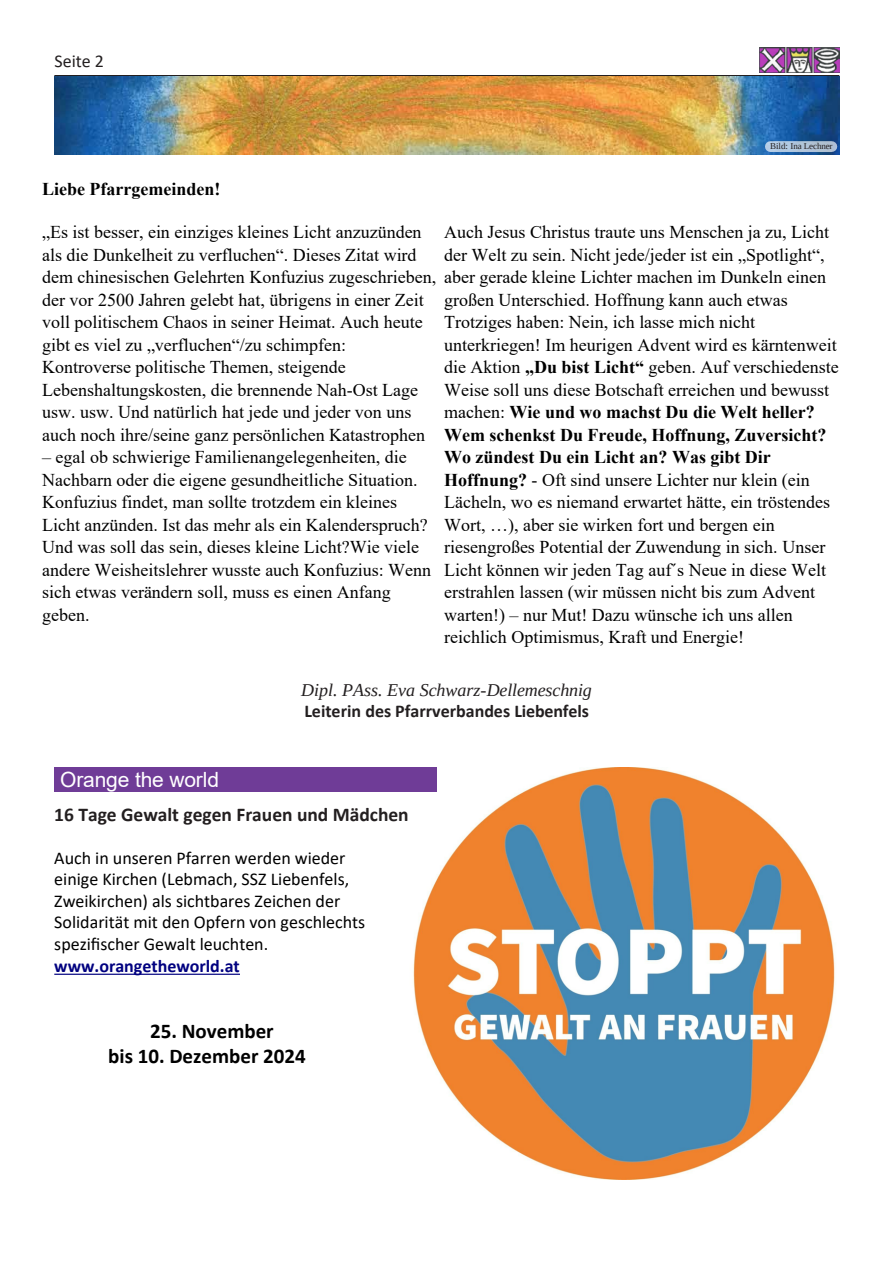
<style>
.page{position:relative;width:893px;height:1263px;background:#fff}
.page>*{position:absolute;margin:0;border:0;box-sizing:border-box;transform-origin:0 0}
.t1{font:700 21px/25px "Calibri";color:#000;text-align:center}
.t2{font:21px "Arial";letter-spacing:-.005em;color:#fff}
.t3{font:700 19.5px "Calibri";color:#231f20}
.t4{font:18px/22.5px "Times New Roman";color:#000}
.t5{font:18px/21.6px "Calibri";color:#000}
.t6{font:700 18px "Calibri";color:#231f20}
.t7{font:italic 18px "Liberation Serif";color:#231f20}
.t8{font:700 18px "Calibri";color:#000080}
.t9{font:700 18px "Times New Roman";color:#000}
.t10{font:18px "Calibri";color:#231f20}
.t11{font:9px "Liberation Serif";letter-spacing:-.015em;color:#231f20}
.s1{font-weight:700}
</style>
<div class="page">
<img style="left:379px;top:767px;width:456px;height:413px">
<div style="left:54px;top:767px;width:6px;height:24px;background:#6f3c97"></div>
<div style="left:60px;top:767px;width:159px;height:24px;background:#6f3c97"></div>
<div style="left:219px;top:767px;width:218px;height:24px;background:#6f3c97"></div>
<hr style="left:54px;top:974px;width:186px;height:1px;background:#000080">
<hr style="left:54px;top:75px;width:785px;height:1px;background:#231f20">
<img style="left:54px;top:76px;width:785px;height:78px">
<svg style="left:765px;top:141px;width:72px;height:11px"></svg>
<img style="left:760px;top:47px;width:79px;height:26px">
<p class="t10" style="left:55px;top:54px;width:51px">Seite 2</p>
<p class="t11" style="left:770px;top:141px;width:64px">Bild: Ina Lechner</p>
<p class="t9" style="left:42px;top:182px;width:180px">Liebe Pfarrgemeinden!</p>
<p class="t4" style="left:42px;top:222px;width:785px">„Es ist besser, ein einziges kleines Licht anzuzünden<br>als die Dunkelheit zu verfluchen“. Dieses Zitat wird<br>dem chinesischen Gelehrten Konfuzius zugeschrieben, aber gerade kleine Lichter machen im Dunkeln einen der vor 2500 Jahren gelebt hat, übrigens in einer Zeit<br>voll politischem Chaos in seiner Heimat. Auch heute<br>gibt es viel zu „verfluchen“/zu schimpfen:<br>Kontroverse politische Themen, steigende<br>Lebenshaltungskosten, die brennende Nah-Ost Lage<br>usw. usw. Und natürlich hat jede und jeder von uns<br>auch noch ihre/seine ganz persönlichen Katastrophen</p>
<p class="t4" style="left:42px;top:447px;width:390px">– egal ob schwierige Familienangelegenheiten, die Nachbarn oder die eigene gesundheitliche Situation.<br>Konfuzius findet, man sollte trotzdem ein kleines Licht anzünden. Ist das mehr als ein Kalenderspruch?<br>Und was soll das sein, dieses kleine Licht?Wie viele andere Weisheitslehrer wusste auch Konfuzius: Wenn sich etwas verändern soll, muss es einen Anfang geben.</p>
<p class="t4" style="left:444px;top:222px;width:387px">Auch Jesus Christus traute uns Menschen ja zu, Licht der Welt zu sein. Nicht jede/jeder ist ein „Spotlight“,</p>
<p class="t4" style="left:444px;top:290px;width:396px">großen Unterschied. Hoffnung kann auch etwas Trotziges haben: Nein, ich lasse mich nicht unterkriegen! Im heurigen Advent wird es kärntenweit die Aktion <span class="s1">„Du bist Licht“</span> geben. Auf verschiedenste Weise soll uns diese Botschaft erreichen und bewusst machen: <span class="s1">Wie und wo machst Du die Welt heller?<br>Wem schenkst Du Freude, Hoffnung, Zuversicht?<br>Wo zündest Du ein Licht an? Was gibt Dir Hoffnung?</span> - Oft sind unsere Lichter nur klein (ein Lächeln, wo es niemand erwartet hätte, ein tröstendes Wort, …), aber sie wirken fort und bergen ein riesengroßes Potential der Zuwendung in sich. Unser Licht können wir jeden Tag auf´s Neue in diese Welt erstrahlen lassen (wir müssen nicht bis zum Advent warten!) – nur Mut! Dazu wünsche ich uns allen reichlich Optimismus, Kraft und Energie!</p>
<p class="t7" style="left:301px;top:683px;width:292px">Dipl. PAss. Eva Schwarz-Dellemeschnig</p>
<p class="t6" style="left:304px;top:703px;width:286px">Leiterin des Pfarrverbandes Liebenfels</p>
<p class="t2" style="left:60px;top:772px;width:160px">Orange the world</p>
<p class="t3" style="left:54px;top:805px;width:356px">16 Tage Gewalt gegen Frauen und Mädchen</p>
<p class="t5" style="left:54px;top:848px;width:312px">Auch in unseren Pfarren werden wieder einige Kirchen (Lebmach, SSZ Liebenfels, Zweikirchen) als sichtbares Zeichen der Solidarität mit den Opfern von geschlechts spezifischer Gewalt leuchten.</p>
<p class="t8" style="left:54px;top:957px;width:187px">www.orangetheworld.at</p>
<p class="t1" style="left:108px;top:1019px;width:199px">25. November<br>bis 10. Dezember 2024</p>
</div>
